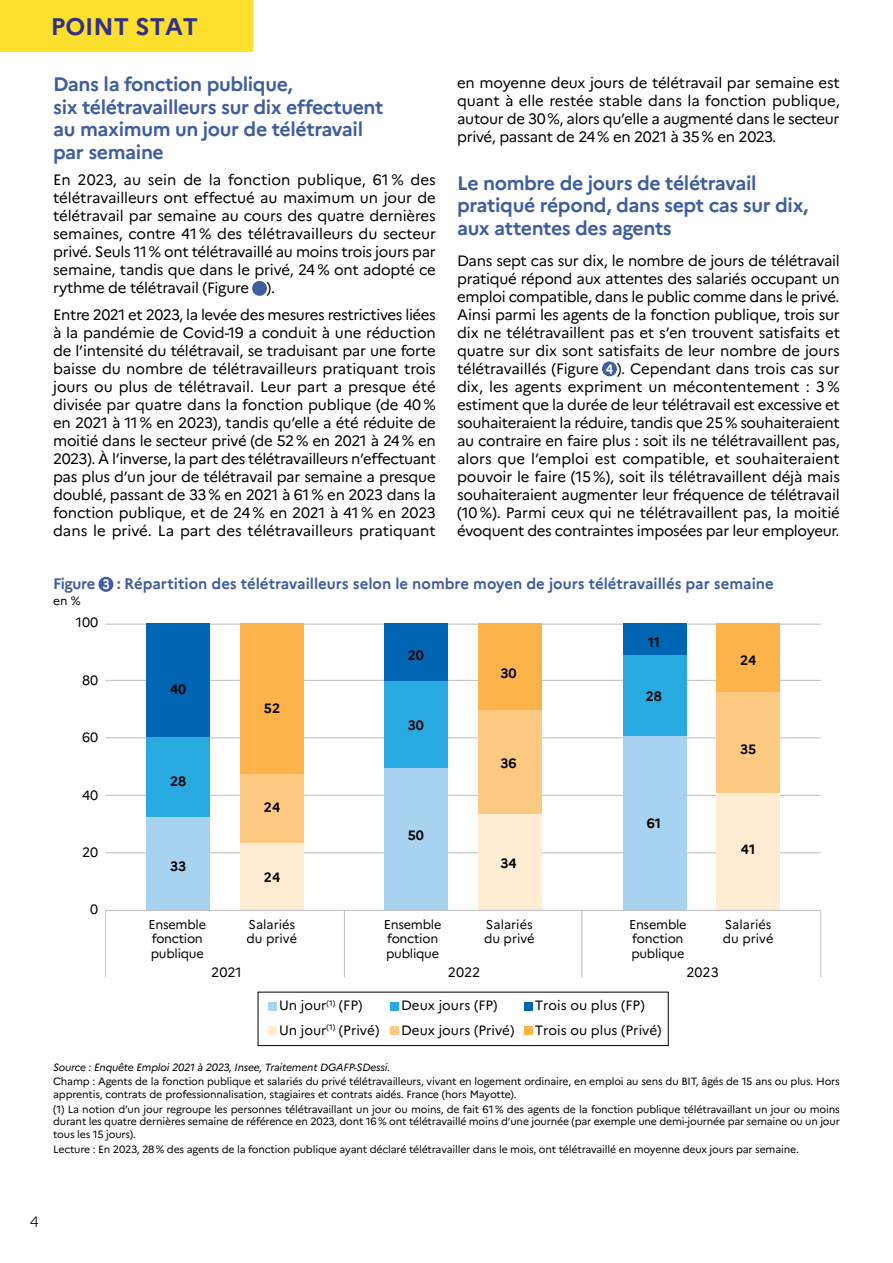
<style>
.page{position:relative;width:893px;height:1263px;background:#fff}
.page>*{position:absolute;margin:0;border:0;box-sizing:border-box;transform-origin:0 0}
.t1{font:700 24px "Marianne";color:#333187}
.t2{font:700 19.5px/22.5px "Marianne";letter-spacing:-.02em;color:#3f5da1}
.t3{font:700 15.15px "Marianne";color:#3f5da1}
.t4{font:15px/18px "Marianne";letter-spacing:-.02em;color:#000;text-align:justify}
.t5{font:300 15px "Marianne";color:#000}
.t6{font:13.5px "Marianne Regular 2";color:#000}
.t7{font:13.5px "Marianne Bold 2";color:#000}
.t8{font:12.75px/14.4px "Marianne Regular 2";letter-spacing:-.02em;color:#000}
.t9{font:12.75px/14.4px "Marianne Regular 2";color:#000}
.t10{font:12px "Marianne";color:#000}
.t11{font:10.5px/12.6px "Marianne";letter-spacing:-.015em;color:#000}
.t12{font:italic 10.5px "Marianne";letter-spacing:-.015em;color:#000}
.s1{font-weight:700;font-size:13.5px;color:#fff}
.s2{font-size:13.65px;color:#fff}
</style>
<div class="page">
<div style="left:0;top:0;width:252px;height:52px;background:#fddf2e"></div>
<div style="left:602px;top:361px;width:15px;height:15px;background:#3f5da1;border-radius:50%"></div>
<div style="left:252px;top:281px;width:15px;height:15px;background:#3f5da1;border-radius:50%"></div>
<div style="left:99px;top:577px;width:14px;height:15px;background:#3f5da1;border-radius:50%"></div>
<hr style="left:106px;top:852px;width:715px;height:1px;background:#bcbec0">
<hr style="left:106px;top:795px;width:715px;height:1px;background:#bcbec0">
<hr style="left:106px;top:737px;width:715px;height:1px;background:#bcbec0">
<hr style="left:106px;top:680px;width:715px;height:1px;background:#bcbec0">
<hr style="left:106px;top:624px;width:715px;height:1px;background:#bcbec0">
<hr style="left:105px;top:910px;width:1px;height:36px;background:#bcbec0">
<hr style="left:344px;top:910px;width:1px;height:36px;background:#bcbec0">
<hr style="left:581px;top:910px;width:1px;height:36px;background:#bcbec0">
<hr style="left:820px;top:910px;width:1px;height:36px;background:#bcbec0">
<hr style="left:105px;top:946px;width:1px;height:31px;background:#bcbec0">
<hr style="left:344px;top:946px;width:1px;height:31px;background:#bcbec0">
<hr style="left:581px;top:946px;width:1px;height:31px;background:#bcbec0">
<hr style="left:820px;top:946px;width:1px;height:31px;background:#bcbec0">
<div style="left:258px;top:992px;width:410px;height:54px;border:1px solid #000"></div>
<div style="left:269px;top:1002px;width:8px;height:8px;background:#a7d3f0"></div>
<div style="left:391px;top:1002px;width:8px;height:8px;background:#28aae1"></div>
<div style="left:524px;top:1002px;width:8px;height:8px;background:#0066b3"></div>
<div style="left:269px;top:1027px;width:8px;height:8px;background:#ffecd3"></div>
<div style="left:391px;top:1027px;width:8px;height:8px;background:#fec982"></div>
<div style="left:524px;top:1027px;width:8px;height:8px;background:#fcb44a"></div>
<div style="left:146px;top:816px;width:64px;height:95px;background:#a7d3f0"></div>
<div style="left:146px;top:737px;width:64px;height:79px;background:#28aae1"></div>
<div style="left:146px;top:623px;width:64px;height:114px;background:#0066b3"></div>
<div style="left:240px;top:843px;width:63px;height:68px;background:#ffecd3"></div>
<div style="left:240px;top:774px;width:63px;height:69px;background:#feca83"></div>
<div style="left:240px;top:623px;width:63px;height:151px;background:#fcb44a"></div>
<div style="left:384px;top:768px;width:64px;height:143px;background:#a7d3f0"></div>
<div style="left:384px;top:681px;width:64px;height:87px;background:#28aae1"></div>
<div style="left:384px;top:623px;width:64px;height:58px;background:#0066b3"></div>
<div style="left:478px;top:814px;width:64px;height:97px;background:#ffecd3"></div>
<div style="left:478px;top:710px;width:64px;height:104px;background:#feca83"></div>
<div style="left:478px;top:623px;width:64px;height:87px;background:#fcb44a"></div>
<div style="left:623px;top:736px;width:64px;height:175px;background:#a7d3f0"></div>
<div style="left:623px;top:655px;width:64px;height:81px;background:#28aae1"></div>
<div style="left:623px;top:623px;width:64px;height:32px;background:#0066b3"></div>
<div style="left:716px;top:793px;width:64px;height:118px;background:#ffecd3"></div>
<div style="left:716px;top:692px;width:64px;height:101px;background:#feca83"></div>
<div style="left:716px;top:623px;width:64px;height:69px;background:#fcb44a"></div>
<hr style="left:106px;top:910px;width:715px;height:1px;background:#bcbec0">
<h1 class="t1" style="left:51px;top:12px;width:149px">POINT STAT</h1>
<h2 class="t2" style="left:53px;top:73px;width:332px">Dans la fonction publique,<br>six télétravailleurs sur dix effectuent au maximum un jour de télétravail par semaine</h2>
<p class="t4" style="left:53px;top:171px;width:384px">En 2023, au sein de la fonction publique, 61 % des télétravailleurs ont effectué au maximum un jour de télétravail par semaine au cours des quatre dernières semaines, contre 41 % des télétravailleurs du secteur privé. Seuls 11% ont télétravaillé au moins trois jours par semaine, tandis que dans le privé, 24 % ont adopté ce rythme de télétravail (Figure <span class="s1">3</span> ).</p>
<p class="t4" style="left:53px;top:305px;width:384px">Entre 2021 et 2023, la levée des mesures restrictives liées à la pandémie de Covid-19 a conduit à une réduction de l’intensité du télétravail, se traduisant par une forte baisse du nombre de télétravailleurs pratiquant trois jours ou plus de télétravail. Leur part a presque été divisée par quatre dans la fonction publique (de 40 % en 2021 à 11% en 2023), tandis qu’elle a été réduite de moitié dans le secteur privé (de 52% en 2021 à 24% en 2023). À l’inverse, la part des télétravailleurs n’effectuant pas plus d’un jour de télétravail par semaine a presque doublé, passant de 33% en 2021 à 61% en 2023 dans la fonction publique, et de 24 % en 2021 à 41 % en 2023 dans le privé. La part des télétravailleurs pratiquant</p>
<p class="t4" style="left:457px;top:73px;width:384px">en moyenne deux jours de télétravail par semaine est quant à elle restée stable dans la fonction publique, autour de 30%, alors qu’elle a augmenté dans le secteur privé, passant de 24% en 2021 à 35% en 2023.</p>
<h2 class="t2" style="left:457px;top:172px;width:353px">Le nombre de jours de télétravail pratiqué répond, dans sept cas sur dix, aux attentes des agents</h2>
<p class="t4" style="left:457px;top:251px;width:384px">Dans sept cas sur dix, le nombre de jours de télétravail pratiqué répond aux attentes des salariés occupant un emploi compatible, dans le public comme dans le privé.<br>Ainsi parmi les agents de la fonction publique, trois sur dix ne télétravaillent pas et s’en trouvent satisfaits et quatre sur dix sont satisfaits de leur nombre de jours télétravaillés (Figure <span class="s1">4</span> ). Cependant dans trois cas sur dix, les agents expriment un mécontentement : 3 % estiment que la durée de leur télétravail est excessive et souhaiteraient la réduire, tandis que 25% souhaiteraient au contraire en faire plus : soit ils ne télétravaillent pas, alors que l’emploi est compatible, et souhaiteraient pouvoir le faire (15 %), soit ils télétravaillent déjà mais souhaiteraient augmenter leur fréquence de télétravail (10 %). Parmi ceux qui ne télétravaillent pas, la moitié évoquent des contraintes imposées par leur employeur.</p>
<p class="t3" style="left:53px;top:574px;width:722px">Figure <span class="s2">3</span> : Répartition des télétravailleurs selon le nombre moyen de jours télétravaillés par semaine</p>
<p class="t10" style="left:53px;top:594px;width:29px">en %</p>
<p class="t6" style="left:76px;top:614px;width:24px">100</p>
<p class="t6" style="left:82px;top:672px;width:18px">80</p>
<p class="t6" style="left:82px;top:729px;width:18px">60</p>
<p class="t6" style="left:82px;top:787px;width:18px">40</p>
<p class="t6" style="left:82px;top:844px;width:18px">20</p>
<p class="t6" style="left:90px;top:900px;width:10px">0</p>
<p class="t7" style="left:170px;top:681px;width:18px">40</p>
<p class="t7" style="left:170px;top:773px;width:18px">28</p>
<p class="t7" style="left:170px;top:858px;width:18px">33</p>
<p class="t7" style="left:264px;top:700px;width:18px">52</p>
<p class="t7" style="left:264px;top:798px;width:18px">24</p>
<p class="t7" style="left:264px;top:869px;width:18px">24</p>
<p class="t7" style="left:408px;top:647px;width:18px">20</p>
<p class="t7" style="left:408px;top:717px;width:18px">30</p>
<p class="t7" style="left:408px;top:826px;width:18px">50</p>
<p class="t7" style="left:500px;top:665px;width:18px">30</p>
<p class="t7" style="left:500px;top:755px;width:18px">36</p>
<p class="t7" style="left:500px;top:855px;width:18px">34</p>
<p class="t7" style="left:648px;top:634px;width:14px">11</p>
<p class="t7" style="left:646px;top:688px;width:18px">28</p>
<p class="t7" style="left:647px;top:814px;width:16px">61</p>
<p class="t7" style="left:740px;top:652px;width:18px">24</p>
<p class="t7" style="left:740px;top:741px;width:18px">35</p>
<p class="t7" style="left:741px;top:841px;width:16px">41</p>
<p class="t8" style="left:148px;top:917px;width:59px">Ensemble fonction publique</p>
<p class="t9" style="left:247px;top:917px;width:52px">Salariés du privé</p>
<p class="t8" style="left:384px;top:917px;width:59px">Ensemble fonction publique</p>
<p class="t9" style="left:484px;top:917px;width:52px">Salariés du privé</p>
<p class="t8" style="left:629px;top:917px;width:59px">Ensemble fonction publique</p>
<p class="t9" style="left:723px;top:917px;width:52px">Salariés du privé</p>
<p class="t6" style="left:211px;top:964px;width:32px">2021</p>
<p class="t6" style="left:448px;top:964px;width:34px">2022</p>
<p class="t6" style="left:686px;top:964px;width:34px">2023</p>
<p class="t6" style="left:279px;top:997px;width:85px">Un jour<sup>(1)</sup> (FP)</p>
<p class="t6" style="left:401px;top:997px;width:98px">Deux jours (FP)</p>
<p class="t6" style="left:535px;top:997px;width:111px">Trois ou plus (FP)</p>
<p class="t6" style="left:279px;top:1022px;width:102px">Un jour<sup>(1)</sup> (Privé)</p>
<p class="t6" style="left:401px;top:1022px;width:115px">Deux jours (Privé)</p>
<p class="t6" style="left:535px;top:1022px;width:128px">Trois ou plus (Privé)</p>
<p class="t12" style="left:53px;top:1060px;width:339px">Source : Enquête Emploi 2021 à 2023, Insee, Traitement DGAFP-SDessi.</p>
<p class="t11" style="left:53px;top:1075px;width:788px">Champ : Agents de la fonction publique et salariés du privé télétravailleurs, vivant en logement ordinaire, en emploi au sens du BIT, âgés de 15 ans ou plus. Hors apprentis, contrats de professionnalisation, stagiaires et contrats aidés. France (hors Mayotte).</p>
<p class="t11" style="left:53px;top:1103px;width:788px;text-align:justify">(1) La notion d’un jour regroupe les personnes télétravaillant un jour ou moins, de fait 61 % des agents de la fonction publique télétravaillant un jour ou moins durant les quatre dernières semaine de référence en 2023, dont 16 % ont télétravaillé moins d’une journée (par exemple une demi-journée par semaine ou un jour tous les 15 jours).</p>
<p class="t11" style="left:53px;top:1142px;width:747px">Lecture : En 2023, 28 % des agents de la fonction publique ayant déclaré télétravailler dans le mois, ont télétravaillé en moyenne deux jours par semaine.</p>
<p class="t5" style="left:30px;top:1213px;width:10px">4</p>
</div>
